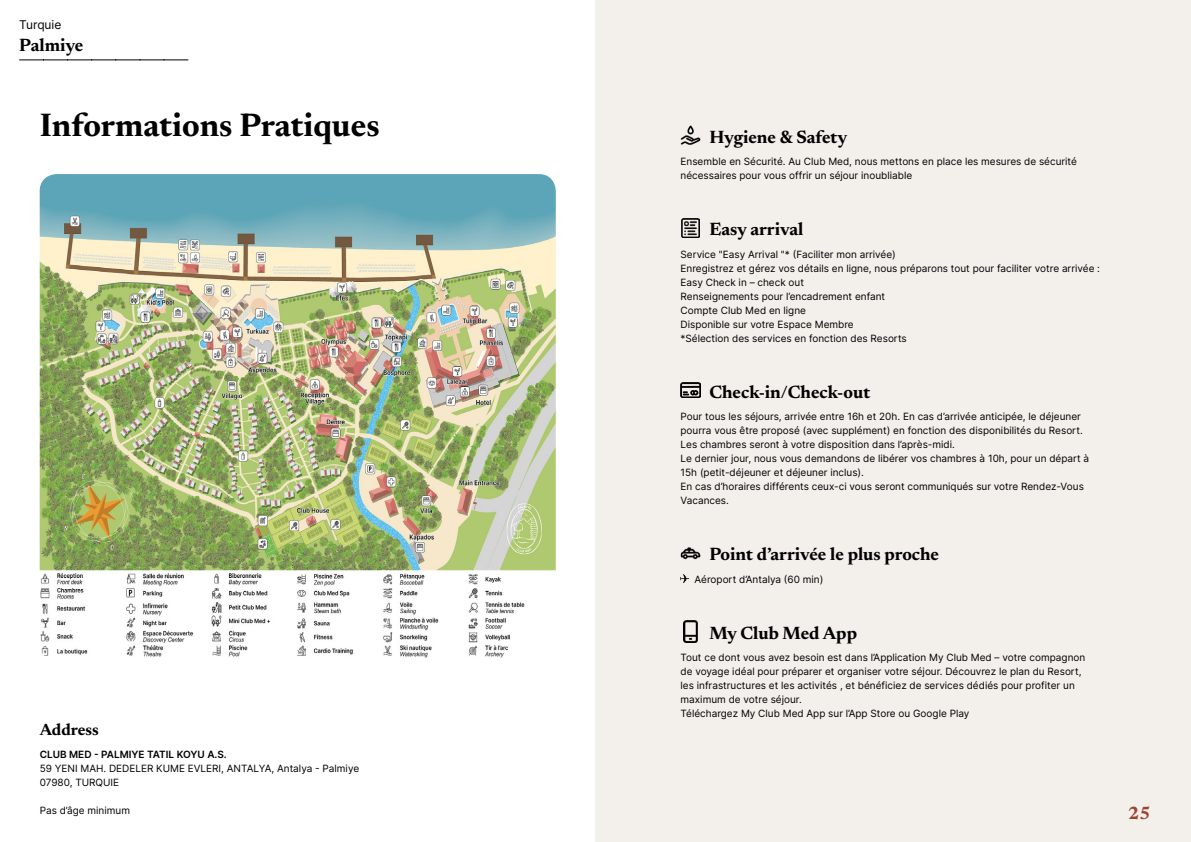
<style>
.page{position:relative;width:1191px;height:842px;background:#fff}
.page>*{position:absolute;margin:0;border:0;box-sizing:border-box;transform-origin:0 0}
.t1{font:700 33px "Newsreader 24 pt";color:#000}
.t2{font:700 18px "Newsreader 24 pt";color:#000}
.t3{font:700 18px "Newsreader 24 pt";color:#9d432c}
.t4{font:700 16.5px "Newsreader 24 pt";color:#000}
.t5{font:12px "Inter";color:#000}
.t6{font:10px/14px "Inter";color:#000}
.t7{font:600 10px "Inter";color:#000}
</style>
<div class="page">
<div style="left:595px;top:0;width:596px;height:842px;background:#f3f0ec"></div>
<img style="left:40px;top:174px;width:516px;height:484px">
<svg style="left:20px;top:60px;width:168px;height:1px"></svg>
<img style="left:680px;top:125px;width:20px;height:20px">
<img style="left:681px;top:218px;width:18px;height:20px">
<img style="left:680px;top:383px;width:20px;height:15px">
<img style="left:680px;top:547px;width:20px;height:13px">
<svg style="left:680px;top:574px;width:9px;height:9px"></svg>
<img style="left:684px;top:621px;width:13px;height:21px">
<p class="t5" style="left:19px;top:15px;width:44px">Turquie</p>
<h2 class="t2" style="left:19px;top:32px;width:66px">Palmiye</h2>
<h1 class="t1" style="left:40px;top:101px;width:341px">Informations Pratiques</h1>
<h3 class="t4" style="left:40px;top:718px;width:61px">Address</h3>
<p class="t7" style="left:40px;top:747px;width:189px">CLUB MED - PALMIYE TATIL KOYU A.S.</p>
<p class="t6" style="left:40px;top:761px;width:321px">59 YENI MAH. DEDELER KUME EVLERI, ANTALYA, Antalya - Palmiye<br>07980, TURQUIE</p>
<p class="t6" style="left:40px;top:803px;width:92px">Pas d’âge minimum</p>
<h2 class="t2" style="left:709px;top:124px;width:139px">Hygiene &amp; Safety</h2>
<p class="t6" style="left:680px;top:154px;width:398px">Ensemble en Sécurité. Au Club Med, nous mettons en place les mesures de sécurité nécessaires pour vous offrir un séjour inoubliable</p>
<h2 class="t2" style="left:709px;top:216px;width:95px">Easy arrival</h2>
<p class="t6" style="left:680px;top:247px;width:421px">Service "Easy Arrival "* (Faciliter mon arrivée)<br>Enregistrez et gérez vos détails en ligne, nous préparons tout pour faciliter votre arrivée :<br>Easy Check in – check out<br>Renseignements pour l’encadrement enfant<br>Compte Club Med en ligne<br>Disponible sur votre Espace Membre<br>*Sélection des services en fonction des Resorts</p>
<h2 class="t2" style="left:709px;top:379px;width:162px">Check-in/Check-out</h2>
<p class="t6" style="left:680px;top:409px;width:410px">Pour tous les séjours, arrivée entre 16h et 20h. En cas d’arrivée anticipée, le déjeuner pourra vous être proposé (avec supplément) en fonction des disponibilités du Resort.<br>Les chambres seront à votre disposition dans l’après-midi.<br>Le dernier jour, nous vous demandons de libérer vos chambres à 10h, pour un départ à 15h (petit-déjeuner et déjeuner inclus).<br>En cas d’horaires différents ceux-ci vous seront communiqués sur votre Rendez-Vous Vacances.</p>
<h2 class="t2" style="left:709px;top:541px;width:231px">Point d’arrivée le plus proche</h2>
<p class="t6" style="left:694px;top:572px;width:130px">Aéroport d’Antalya (60 min)</p>
<h2 class="t2" style="left:709px;top:620px;width:149px">My Club Med App</h2>
<p class="t6" style="left:680px;top:650px;width:406px">Tout ce dont vous avez besoin est dans l’Application My Club Med – votre compagnon de voyage idéal pour préparer et organiser votre séjour. Découvrez le plan du Resort, les infrastructures et les activités , et bénéficiez de services dédiés pour profiter un maximum de votre séjour.<br>Téléchargez My Club Med App sur l’App Store ou Google Play</p>
<h2 class="t3" style="left:1128px;top:800px;width:24px">25</h2>
</div>
